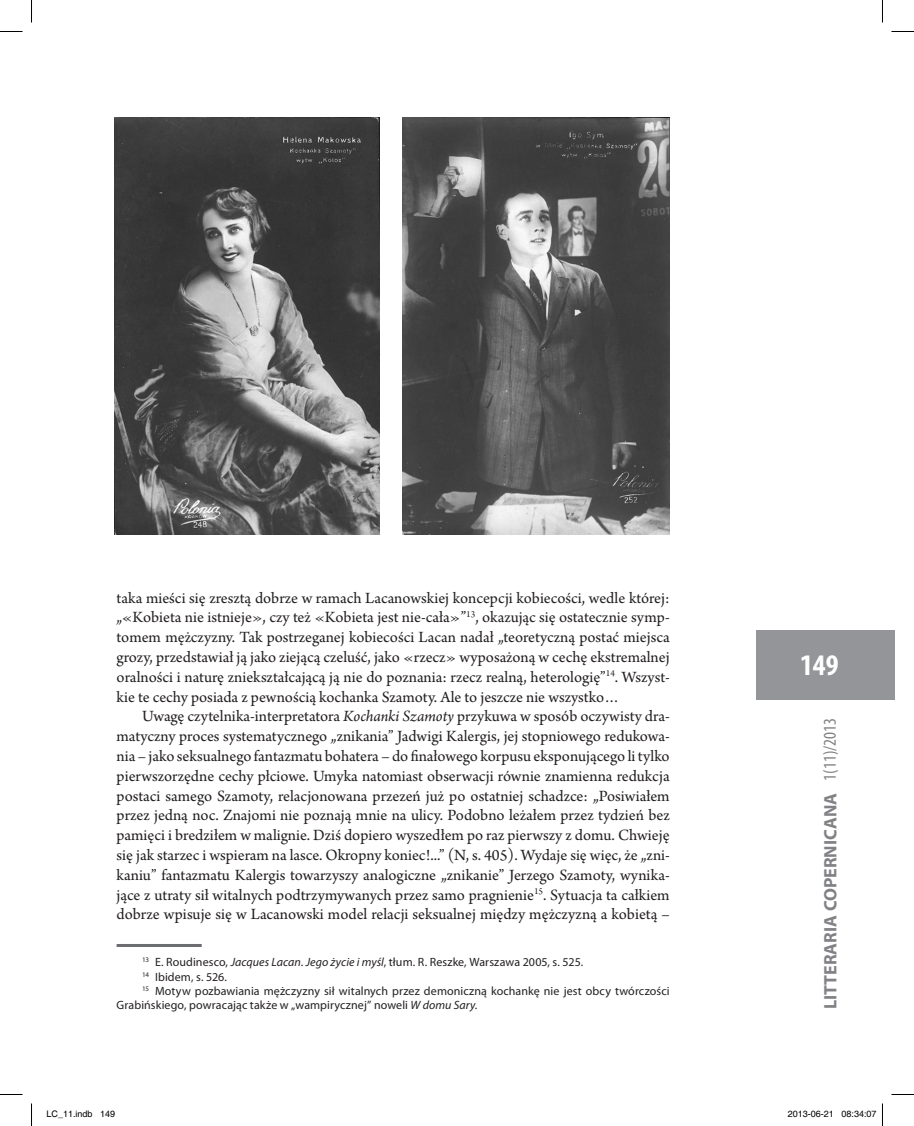
<style>
.page{position:relative;width:914px;height:1126px;background:#fff}
.page>*{position:absolute;margin:0;border:0;box-sizing:border-box;transform-origin:0 0}
.t1{font:700 condensed 30px "Myriad Pro";color:#fff}
.t2{font:700 18px "Myriad Pro";color:#808285}
.t3{font:condensed 18px "Myriad Pro";color:#808285}
.t4{font:16.5px/19.8px "Arno Pro";color:#231f20;text-align:justify}
.t5{font:12px "Myriad Pro";letter-spacing:.01em;color:#231f20}
.t6{font:9px "Helvetica";color:#000}
.s1{font-style:italic}
</style>
<div class="page">
<div style="left:756px;top:630px;width:139px;height:70px;background:#939598"></div>
<img style="left:115px;top:117px;width:264px;height:418px">
<img style="left:402px;top:118px;width:267px;height:416px">
<hr style="left:117px;top:944px;width:85px;height:3px;background:#6c6d70">
<svg style="left:0;top:31px;width:22px;height:1px"></svg>
<svg style="left:891px;top:31px;width:22px;height:1px"></svg>
<svg style="left:0;top:1094px;width:22px;height:1px"></svg>
<svg style="left:891px;top:1094px;width:22px;height:1px"></svg>
<svg style="left:31px;top:0;width:1px;height:22px"></svg>
<svg style="left:31px;top:1103px;width:1px;height:23px"></svg>
<svg style="left:882px;top:0;width:1px;height:22px"></svg>
<svg style="left:882px;top:1103px;width:1px;height:23px"></svg>
<p class="t4" style="left:117px;top:589px;width:554px">taka mieści się zresztą dobrze w ramach Lacanowskiej koncepcji kobiecości, wedle której: „«Kobieta nie istnieje», czy też «Kobieta jest nie-cała»”<sup>13</sup>, okazując się ostatecznie symp&shy;tomem mężczyzny. Tak postrzeganej kobiecości Lacan nadał „teoretyczną postać miejsca grozy, przedstawiał ją jako ziejącą czeluść, jako «rzecz» wyposażoną w cechę ekstremalnej oralności i naturę zniekształcającą ją nie do poznania: rzecz realną, heterologię”<sup>14</sup>. Wszyst&shy;kie te cechy posiada z pewnością kochanka Szamoty. Ale to jeszcze nie wszystko…</p>
<p class="t4" style="left:117px;top:707px;width:554px;text-indent:26px">Uwagę czytelnika-interpretatora <span class="s1">Kochanki Szamoty</span> przykuwa w sposób oczywisty dra&shy;matyczny proces systematycznego „znikania” Jadwigi Kalergis, jej stopniowego redukowa&shy;nia – jako seksualnego fantazmatu bohatera – do finałowego korpusu eksponującego li tylko pierwszorzędne cechy płciowe. Umyka natomiast obserwacji równie znamienna redukcja postaci samego Szamoty, relacjonowana przezeń już po ostatniej schadzce: „Posiwiałem przez jedną noc. Znajomi nie poznają mnie na ulicy. Podobno leżałem przez tydzień bez pamięci i bredziłem w malignie. Dziś dopiero wyszedłem po raz pierwszy z domu. Chwieję się jak starzec i wspieram na lasce. Okropny koniec!...” (N, s. 405). Wydaje się więc, że „zni&shy;kaniu” fantazmatu Kalergis towarzyszy analogiczne „znikanie” Jerzego Szamoty, wynika&shy;jące z utraty sił witalnych podtrzymywanych przez samo pragnienie<sup>15</sup>. Sytuacja ta całkiem dobrze wpisuje się w Lacanowski model relacji seksualnej między mężczyzną a kobietą –</p>
<p class="t5" style="left:142px;top:955px;width:442px"><sup>13</sup> E. Roudinesco, <span class="s1">Jacques Lacan. Jego życie i myśl</span>, tłum. R. Reszke, Warszawa 2005, s. 525.</p>
<p class="t5" style="left:142px;top:969px;width:86px"><sup>14</sup> Ibidem, s. 526.</p>
<p class="t5" style="left:142px;top:984px;width:529px"><sup>15</sup> Motyw pozbawiania mężczyzny sił witalnych przez demoniczną kochankę nie jest obcy twórczości</p>
<p class="t5" style="left:117px;top:998px;width:362px">Grabińskiego, powracając także w „wampirycznej” noweli <span class="s1">W domu Sary</span>.</p>
<h1 class="t1" style="left:800px;top:647px;width:40px">149</h1>
<p class="t3" style="left:818px;top:781px;width:64px;rotate:-90deg">1(11)/2013</p>
<p class="t2" style="left:818px;top:1009px;width:218px;rotate:-90deg">LITTERARIA COPERNICANA</p>
<p class="t6" style="left:46px;top:1109px;width:70px">LC_11.indb 149</p>
<p class="t6" style="left:787px;top:1109px;width:90px">2013-06-21 08:34:07</p>
</div>
